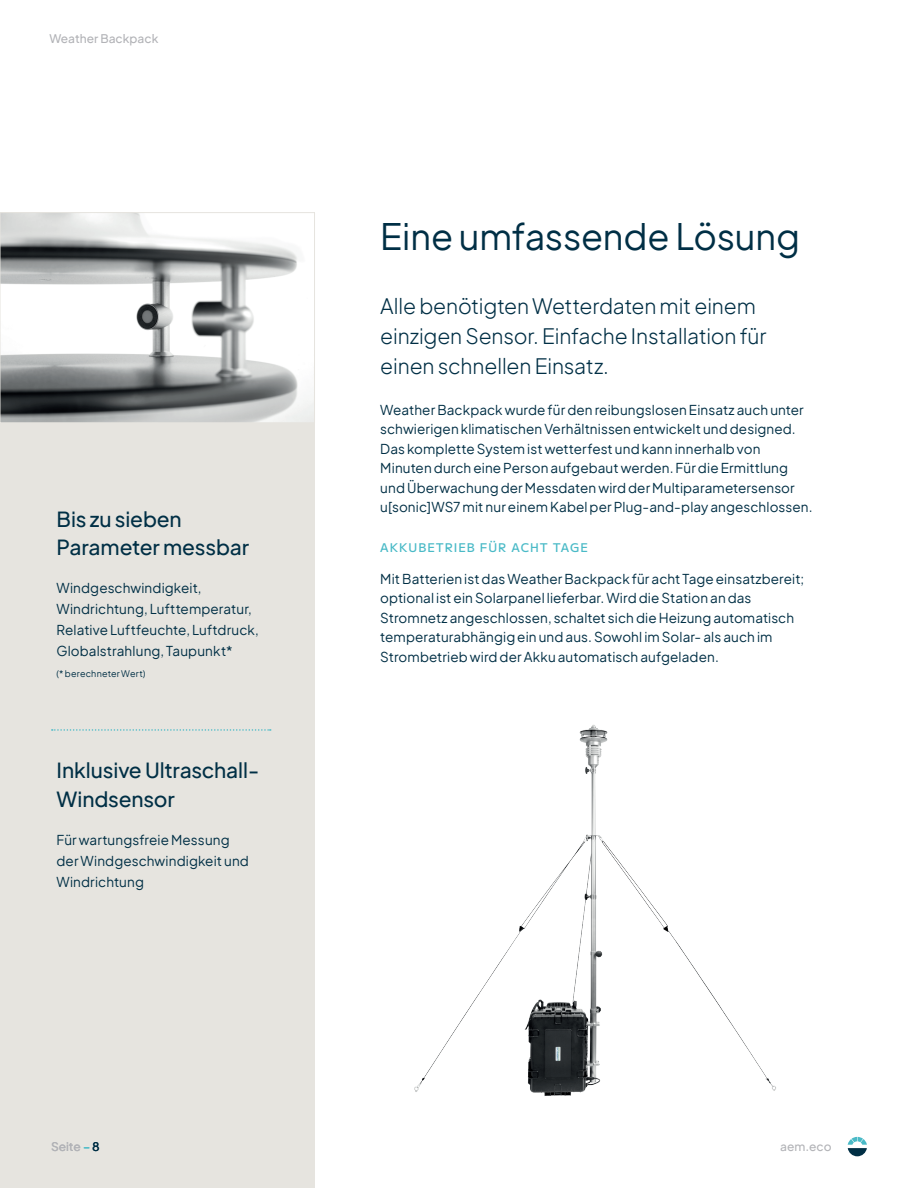
<style>
.page{position:relative;width:918px;height:1188px;background:#fff}
.page>*{position:absolute;margin:0;border:0;box-sizing:border-box;transform-origin:0 0}
.t1{font:36px "Plus Jakarta Sans";letter-spacing:-.005em;color:#002f45}
.t2{font:300 21px/30px "Plus Jakarta Sans";letter-spacing:-.005em;color:#002f45}
.t3{font:500 21px/28.5px "Plus Jakarta Sans";letter-spacing:-.005em;color:#002f45}
.t4{font:13.5px/19.5px "Plus Jakarta Sans";letter-spacing:.01em;color:#002f45}
.t5{font:500 12px "Plus Jakarta Sans";color:#b2b3b7}
.t6{font:100 12px "MPLUS1";letter-spacing:.075em;color:#4abac7}
.t7{font:9px "Plus Jakarta Sans";letter-spacing:.02em;color:#002f45}
.s1{color:#4abac7}
.s2{color:#002f45}
</style>
<div class="page">
<svg style="left:848px;top:1137px;width:19px;height:19px"></svg>
<div style="left:0;top:413px;width:315px;height:775px;background:#e6e4df"></div>
<img style="left:414px;top:725px;width:362px;height:371px">
<img style="left:2px;top:214px;width:311px;height:207px">
<div style="left:0;top:212px;width:315px;height:211px;border:1px solid #e6e4df"></div>
<svg style="left:52px;top:729px;width:219px;height:2px"></svg>
<p class="t5" style="left:49px;top:28px;width:110px">Weather Backpack</p>
<h2 class="t3" style="left:56px;top:503px;width:194px">Bis zu sieben<br>Parameter messbar</h2>
<p class="t4" style="left:56px;top:577px;width:204px;line-height:21px">Windgeschwindigkeit,<br>Windrichtung, Lufttemperatur,<br>Relative Luftfeuchte, Luftdruck,<br>Globalstrahlung, Taupunkt*</p>
<p class="t7" style="left:56px;top:666px;width:91px">(* berechneter Wert)</p>
<h2 class="t3" style="left:56px;top:755px;width:204px">Inklusive Ultraschall-<br>Windsensor</h2>
<p class="t4" style="left:56px;top:829px;width:194px;line-height:21px">Für wartungsfreie Messung der Windgeschwindigkeit und<br>Windrichtung</p>
<h1 class="t1" style="left:380px;top:207px;width:421px">Eine umfassende Lösung</h1>
<h2 class="t2" style="left:380px;top:290px;width:388px">Alle benötigten Wetterdaten mit einem einzigen Sensor. Einfache Installation für einen schnellen Einsatz.</h2>
<p class="t4" style="left:380px;top:399px;width:434px">Weather Backpack wurde für den reibungslosen Einsatz auch unter schwierigen klimatischen Verhältnissen entwickelt und designed.<br>Das komplette System ist wetterfest und kann innerhalb von Minuten durch eine Person aufgebaut werden. Für die Ermittlung und Überwachung der Messdaten wird der Multiparametersensor u[sonic]WS7 mit nur einem Kabel per Plug-and-play angeschlossen.</p>
<p class="t6" style="left:380px;top:537px;width:209px">AKKUBETRIEB FÜR ACHT TAGE</p>
<p class="t4" style="left:380px;top:568px;width:426px">Mit Batterien ist das Weather Backpack für acht Tage einsatzbereit; optional ist ein Solarpanel lieferbar. Wird die Station an das Stromnetz angeschlossen, schaltet sich die Heizung automatisch temperaturabhängig ein und aus. Sowohl im Solar- als auch im Strombetrieb wird der Akku automatisch aufgeladen.</p>
<p class="t5" style="left:51px;top:1136px;width:50px">Seite <span class="s1">–</span> <span class="s2">8</span></p>
<p class="t5" style="left:780px;top:1136px;width:53px">aem.eco</p>
</div>
